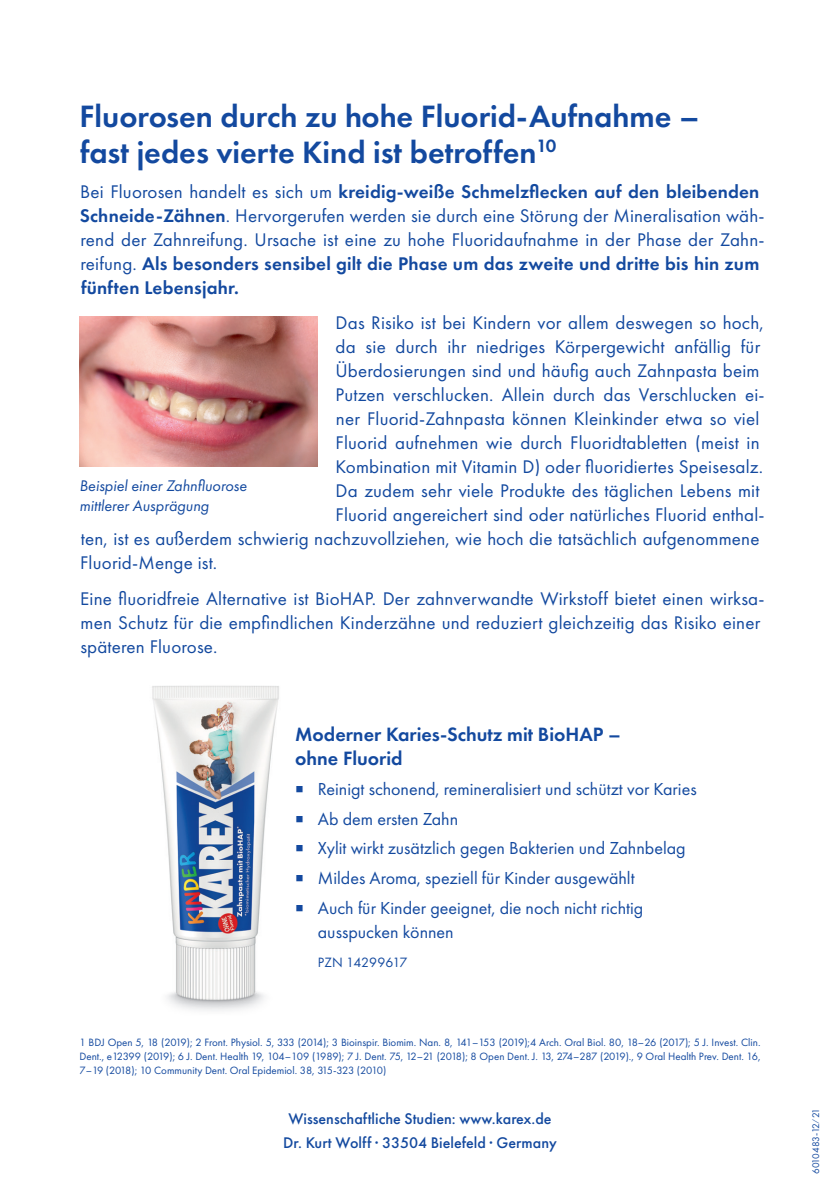
<style>
.page{position:relative;width:840px;height:1191px;background:#fff}
.page>*{position:absolute;margin:0;border:0;box-sizing:border-box;transform-origin:0 0}
.t1{font:600 32px/36px "Futura PT";color:#13499f}
.t2{font:600 20px/24px "Futura PT";color:#13499f}
.t3{font:19px/24px "Futura PT";letter-spacing:.01em;color:#13499f}
.t4{font:18px/24px "Futura PT";color:#13499f}
.t5{font:500 16px "Futura PT";color:#13499f}
.t6{font:italic 16px/20px "Futura PT";color:#13499f}
.t7{font:14px "Futura PT";letter-spacing:-.005em;color:#13499f}
.t8{font:11px/14px "Futura PT";color:#13499f;text-align:justify}
.t9{font:10px "Futura PT";letter-spacing:-.045em;color:#13499f}
.s1{font-weight:600}
</style>
<div class="page">
<img style="left:79px;top:316px;width:238px;height:150px">
<img style="left:152px;top:685px;width:127px;height:326px">
<h1 class="t1" style="left:80px;top:97px;width:621px">Fluorosen durch zu hohe Fluorid-Aufnahme – fast jedes vierte Kind ist betroffen<sup>10</sup></h1>
<p class="t3" style="left:80px;top:179px;width:686px">Bei Fluorosen handelt es sich um <span class="s1">kreidig-weiße Schmelzflecken auf den bleibenden Schneide-Zähnen</span>. Hervorgerufen werden sie durch eine Störung der Mineralisation wäh&shy;rend der Zahnreifung. Ursache ist eine zu hohe Fluoridaufnahme in der Phase der Zahn&shy;reifung. <span class="s1">Als besonders sensibel gilt die Phase um das zweite und dritte bis hin zum fünften Lebensjahr.</span></p>
<p class="t3" style="left:335px;top:311px;width:429px">Das Risiko ist bei Kindern vor allem deswegen so hoch,</p>
<p class="t3" style="left:335px;top:335px;width:426px">da sie durch ihr niedriges Körpergewicht anfällig für</p>
<p class="t3" style="left:335px;top:359px;width:425px">Überdosierungen sind und häufig auch Zahnpasta beim</p>
<p class="t3" style="left:335px;top:383px;width:430px">Putzen verschlucken. Allein durch das Verschlucken ei-</p>
<p class="t3" style="left:336px;top:407px;width:424px">ner Fluorid-Zahnpasta können Kleinkinder etwa so viel</p>
<p class="t3" style="left:335px;top:431px;width:425px">Fluorid aufnehmen wie durch Fluoridtabletten (meist in</p>
<p class="t3" style="left:335px;top:455px;width:429px">Kombination mit Vitamin D) oder fluoridiertes Speisesalz.</p>
<p class="t3" style="left:335px;top:479px;width:425px">Da zudem sehr viele Produkte des täglichen Lebens mit</p>
<p class="t3" style="left:335px;top:503px;width:430px">Fluorid angereichert sind oder natürliches Fluorid enthal-</p>
<p class="t3" style="left:81px;top:527px;width:679px">ten, ist es außerdem schwierig nachzuvollziehen, wie hoch die tatsächlich aufgenommene</p>
<p class="t3" style="left:80px;top:551px;width:138px">Fluorid-Menge ist.</p>
<p class="t3" style="left:80px;top:586px;width:685px">Eine fluoridfreie Alternative ist BioHAP. Der zahnverwandte Wirkstoff bietet einen wirksa&shy;men Schutz für die empfindlichen Kinderzähne und reduziert gleichzeitig das Risiko einer späteren Fluorose.</p>
<p class="t6" style="left:79px;top:476px;width:169px">Beispiel einer Zahnfluorose mittlerer Ausprägung</p>
<p class="t2" style="left:295px;top:722px;width:327px">Moderner Karies-Schutz mit BioHAP – ohne Fluorid</p>
<p class="t4" style="left:295px;top:777px;width:403px">○ Reinigt schonend, remineralisiert und schützt vor Karies</p>
<p class="t4" style="left:295px;top:806px;width:164px">○ Ab dem ersten Zahn</p>
<p class="t4" style="left:295px;top:836px;width:392px">○ Xylit wirkt zusätzlich gegen Bakterien und Zahnbelag</p>
<p class="t4" style="left:295px;top:866px;width:341px">○ Mildes Aroma, speziell für Kinder ausgewählt</p>
<p class="t4" style="left:317px;top:895px;width:327px;text-indent:-23px">○ Auch für Kinder geeignet, die noch nicht richtig ausspucken können</p>
<p class="t7" style="left:317px;top:954px;width:91px">PZN 14299617</p>
<p class="t8" style="left:79px;top:1035px;width:682px">1 BDJ Open 5, 18 (2019); 2 Front. Physiol. 5, 333 (2014); 3 Bioinspir. Biomim. Nan. 8, 141–153 (2019);4 Arch. Oral Biol. 80, 18–26 (2017); 5 J. Invest. Clin.<br>Dent., e12399 (2019); 6 J. Dent. Health 19, 104–109 (1989); 7 J. Dent. 75, 12–21 (2018); 8 Open Dent. J. 13, 274–287 (2019)., 9 Oral Health Prev. Dent. 16, 7–19 (2018); 10 Community Dent. Oral Epidemiol. 38, 315-323 (2010)</p>
<p class="t5" style="left:288px;top:1108px;width:264px">Wissenschaftliche Studien: www.karex.de</p>
<p class="t5" style="left:283px;top:1132px;width:275px">Dr. Kurt Wolff · 33504 Bielefeld · Germany</p>
<p class="t9" style="left:809px;top:1174px;width:67px;rotate:-90deg">6010483-12⁄21</p>
</div>
